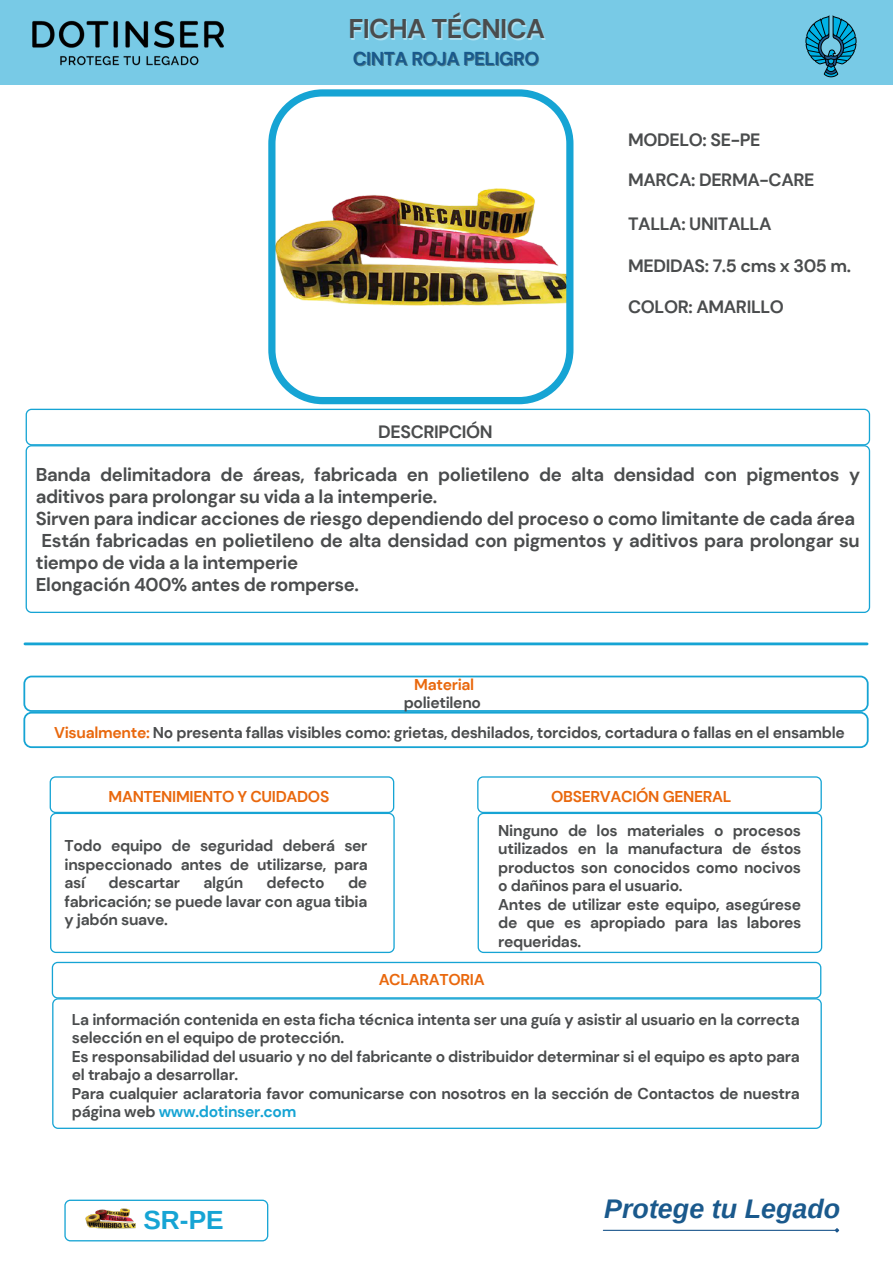
<style>
.page{position:relative;width:893px;height:1263px;background:#fff}
.page>*{position:absolute;margin:0;border:0;box-sizing:border-box;transform-origin:0 0}
.t1{font:700 27px "DM Sans";letter-spacing:-.02em;color:#4a4c4d}
.t2{font:italic 700 26.92px "Arimo";color:#1a598c}
.t3{font:700 26.25px "Arimo";color:#16a4d4}
.t4{font:700 18.67px "DM Sans";letter-spacing:-.02em;color:#19598c}
.t5{font:700 18.52px/22px "DM Sans";letter-spacing:-.02em;color:#4a4c4d}
.t6{font:700 17.77px "DM Sans";letter-spacing:-.02em;color:#4a4c4d}
.t7{font:700 15.67px/18.6px "DM Sans";letter-spacing:-.02em;color:#4a4c4d;text-align:justify}
.t8{font:700 15.67px "DM Sans";letter-spacing:-.02em;color:#e9680d}
.s1{color:#e9680d}
.s2{color:#16a4d4}
</style>
<div class="page">
<div style="left:0;top:0;width:893px;height:85px;background:#78cae6"></div>
<img style="left:32px;top:20px;width:192px;height:46px">
<img style="left:805px;top:15px;width:52px;height:63px">
<hr style="left:25px;top:642px;width:842px;height:3px;background:#16a4d4">
<svg style="left:23px;top:676px;width:845px;height:72px"></svg>
<svg style="left:26px;top:445px;width:844px;height:168px"></svg>
<svg style="left:50px;top:776px;width:344px;height:37px"></svg>
<svg style="left:50px;top:813px;width:345px;height:140px"></svg>
<svg style="left:477px;top:776px;width:345px;height:37px"></svg>
<svg style="left:477px;top:813px;width:345px;height:140px"></svg>
<svg style="left:52px;top:962px;width:769px;height:36px"></svg>
<img style="left:268px;top:89px;width:305px;height:315px">
<svg style="left:26px;top:409px;width:844px;height:36px"></svg>
<svg style="left:52px;top:998px;width:770px;height:131px"></svg>
<hr style="left:603px;top:1230px;width:232px;height:1px;background:#1c578d">
<svg style="left:833px;top:1228px;width:7px;height:5px"></svg>
<svg style="left:64px;top:1199px;width:204px;height:42px"></svg>
<img style="left:85px;top:1199px;width:51px;height:43px">
<p class="t1" style="left:348px;top:12px;width:198px">FICHA TÉCNICA</p>
<p class="t4" style="left:353px;top:47px;width:188px">CINTA ROJA PELIGRO</p>
<p class="t6" style="left:378px;top:420px;width:116px">DESCRIPCIÓN</p>
<p class="t6" style="left:628px;top:129px;width:134px">MODELO: SE-PE</p>
<p class="t6" style="left:628px;top:169px;width:188px">MARCA: DERMA-CARE</p>
<p class="t6" style="left:628px;top:212px;width:145px">TALLA: UNITALLA</p>
<p class="t6" style="left:628px;top:254px;width:224px">MEDIDAS: 7.5 cms x 305 m.</p>
<p class="t6" style="left:628px;top:296px;width:157px">COLOR: AMARILLO</p>
<p class="t5" style="left:36px;top:463px;width:825px">Banda delimitadora de áreas, fabricada en polietileno de alta densidad con pigmentos y aditivos para prolongar su vida a la intemperie.</p>
<p class="t5" style="left:36px;top:507px;width:821px">Sirven para indicar acciones de riesgo dependiendo del proceso o como limitante de cada área</p>
<p class="t5" style="left:36px;top:529px;width:825px;text-indent:6px">Están fabricadas en polietileno de alta densidad con pigmentos y aditivos para prolongar su tiempo de vida a la intemperie</p>
<p class="t5" style="left:36px;top:573px;width:325px">Elongación 400% antes de romperse.</p>
<p class="t8" style="left:414px;top:674px;width:62px">Material</p>
<p class="t7" style="left:404px;top:693px;width:79px">polietileno</p>
<p class="t7" style="left:54px;top:723px;width:792px"><span class="s1">Visualmente:</span> No presenta fallas visibles como: grietas, deshilados, torcidos, cortadura o fallas en el ensamble</p>
<p class="t8" style="left:109px;top:787px;width:222px">MANTENIMIENTO Y CUIDADOS</p>
<p class="t8" style="left:551px;top:787px;width:182px">OBSERVACIÓN GENERAL</p>
<p class="t7" style="left:498px;top:821px;width:305px">Ninguno de los materiales o procesos utilizados en la manufactura de éstos productos son conocidos como nocivos o dañinos para el usuario.</p>
<p class="t7" style="left:498px;top:895px;width:305px">Antes de utilizar este equipo, asegúrese de que es apropiado para las labores requeridas.</p>
<p class="t7" style="left:64px;top:836px;width:305px">Todo equipo de seguridad deberá ser inspeccionado antes de utilizarse, para así</p>
<p class="t7" style="left:108px;top:873px;width:73px">descartar</p>
<p class="t7" style="left:203px;top:873px;width:41px">algún</p>
<p class="t7" style="left:267px;top:873px;width:60px">defecto</p>
<p class="t7" style="left:64px;top:873px;width:304px;text-indent:283px">de fabricación; se puede lavar con agua tibia y jabón suave.</p>
<p class="t8" style="left:379px;top:970px;width:108px">ACLARATORIA</p>
<p class="t7" style="left:72px;top:1010px;width:729px">La información contenida en esta ficha técnica intenta ser una guía y asistir al usuario en la correcta selección en el equipo de protección.</p>
<p class="t7" style="left:72px;top:1047px;width:729px">Es responsabilidad del usuario y no del fabricante o distribuidor determinar si el equipo es apto para el trabajo a desarrollar.</p>
<p class="t7" style="left:72px;top:1084px;width:729px">Para cualquier aclaratoria favor comunicarse con nosotros en la sección de Contactos de nuestra página web <span class="s2">www.dotinser.com</span></p>
<p class="t3" style="left:143px;top:1205px;width:82px">SR-PE</p>
<p class="t2" style="left:604px;top:1193px;width:238px">Protege tu Legado</p>
</div>
